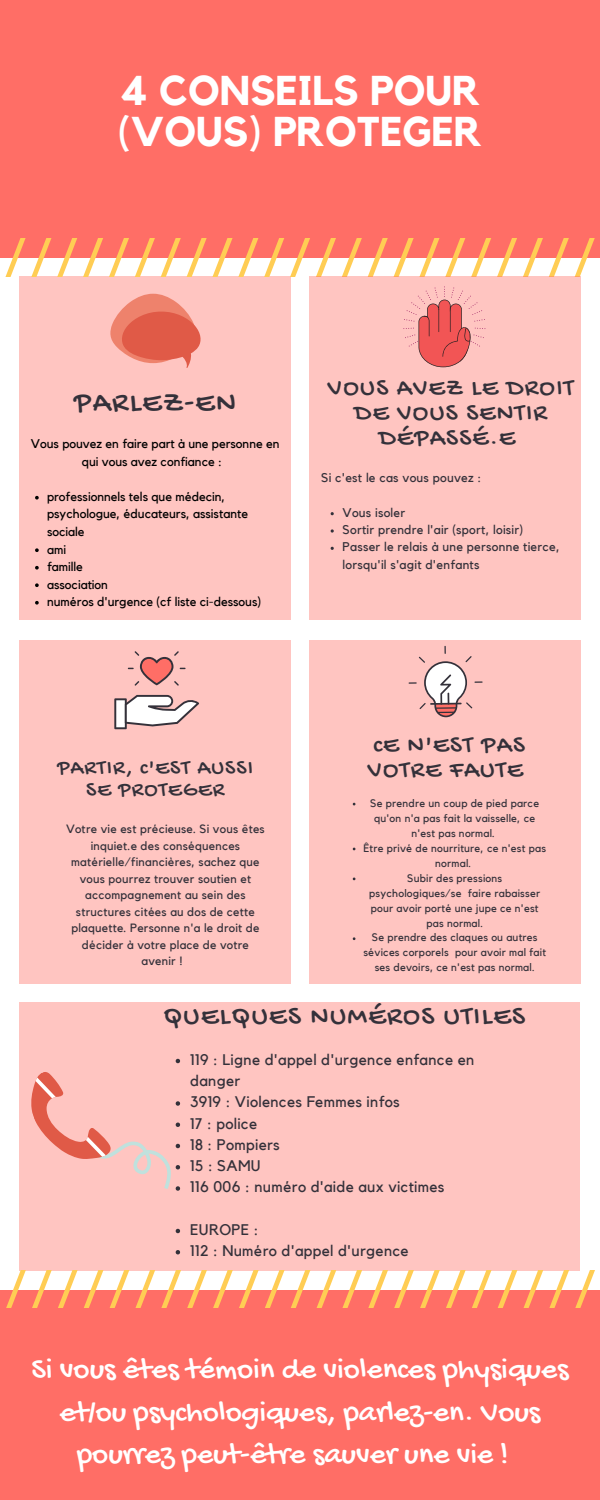
<style>
.page{position:relative;width:600px;height:1500px;background:#fff}
.page>*{position:absolute;margin:0;border:0;box-sizing:border-box;transform-origin:0 0}
.t1{font:700 41.5px/41.2px "Kollektif";color:#fff}
.t2{font:31px/42.8px "Gochi Hand";color:#fff;text-align:center}
.t3{font:30.6px "Gochi Hand";letter-spacing:.05em;color:#34313a}
.t4{font:28px "Gochi Hand";letter-spacing:.05em;color:#34313a}
.t5{font:25.7px/25.4px "Gochi Hand";letter-spacing:.05em;color:#34313a;text-align:center}
.t6{font:25.4px/25.2px "Gochi Hand";letter-spacing:.05em;color:#34313a}
.t7{font:22px/21.8px "Gochi Hand";letter-spacing:.05em;color:#34313a;text-align:center}
.t8{font:15.3px/21.2px "Kollektif";letter-spacing:.02em;color:#34313a}
.t9{font:12.6px/17.5px "Kollektif";color:#000}
.t10{font:12.6px/17.3px "Kollektif";letter-spacing:.02em;color:#34313a}
.t11{font:12px/16.5px "Kollektif";letter-spacing:.02em;color:#34313a;text-align:center}
.t12{font:10.9px/15px "Kollektif";letter-spacing:.02em;color:#34313a;text-align:center}
</style>
<div class="page">
<div style="left:0;top:0;width:600px;height:257px;background:#ff6e66"></div>
<div style="left:0;top:1290px;width:600px;height:210px;background:#ff6e66"></div>
<div style="left:19px;top:276px;width:272px;height:343px;background:#ffc5c1"></div>
<div style="left:19px;top:640px;width:272px;height:344px;background:#ffc5c1"></div>
<svg style="left:0;top:239px;width:600px;height:37px"></svg>
<div style="left:309px;top:276px;width:271px;height:343px;background:#ffc5c1"></div>
<svg style="left:114px;top:695px;width:85px;height:34px"></svg>
<svg style="left:128px;top:651px;width:58px;height:35px"></svg>
<div style="left:309px;top:640px;width:271px;height:344px;background:#ffc5c1"></div>
<svg style="left:409px;top:646px;width:73px;height:71px"></svg>
<div style="left:19px;top:1002px;width:561px;height:268px;background:#ffc5c1"></div>
<svg style="left:6px;top:1270px;width:589px;height:38px"></svg>
<svg style="left:110px;top:294px;width:90px;height:74px"></svg>
<svg style="left:331px;top:529px;width:3px;height:4px"></svg>
<svg style="left:31px;top:1059px;width:149px;height:132px"></svg>
<svg style="left:176px;top:1229px;width:4px;height:4px"></svg>
<svg style="left:176px;top:1250px;width:4px;height:4px"></svg>
<svg style="left:403px;top:286px;width:82px;height:81px"></svg>
<svg style="left:35px;top:496px;width:4px;height:4px"></svg>
<svg style="left:35px;top:548px;width:4px;height:4px"></svg>
<svg style="left:35px;top:566px;width:4px;height:4px"></svg>
<svg style="left:35px;top:583px;width:4px;height:4px"></svg>
<svg style="left:35px;top:601px;width:4px;height:4px"></svg>
<p class="t1" style="left:118px;top:71px;width:366px">4 CONSEILS POUR (VOUS) PROTEGER</p>
<p class="t3" style="left:74px;top:387px;width:163px">PARLEZ-EN</p>
<p class="t9" style="left:31px;top:436px;width:250px;text-align:center">Vous pouvez en faire part à une personne en qui vous avez confiance :</p>
<p class="t9" style="left:47px;top:488px;width:203px">professionnels tels que médecin, psychologue, éducateurs, assistante sociale</p>
<p class="t9" style="left:47px;top:541px;width:20px">ami</p>
<p class="t9" style="left:47px;top:558px;width:37px">famille</p>
<p class="t9" style="left:47px;top:576px;width:62px">association</p>
<p class="t9" style="left:47px;top:593px;width:216px">numéros d'urgence (cf liste ci-dessous)</p>
<p class="t5" style="left:328px;top:376px;width:247px">VOUS AVEZ LE DROIT<br>DE VOUS SENTIR<br>DÉPASSÉ.E</p>
<p class="t10" style="left:321px;top:470px;width:162px">Si c'est le cas vous pouvez :</p>
<p class="t10" style="left:343px;top:504px;width:64px">Vous isoler</p>
<p class="t10" style="left:343px;top:522px;width:182px">Sortir prendre l'air (sport, loisir)</p>
<p class="t10" style="left:343px;top:539px;width:219px">Passer le relais à une personne tierce, lorsqu'il s'agit d'enfants</p>
<p class="t7" style="left:57px;top:758px;width:197px">PARTIR, c'EST AUSSI<br>SE PROTEGER</p>
<p class="t11" style="left:66px;top:821px;width:200px">Votre vie est précieuse. Si vous êtes inquiet.e des conséquences matérielle/financières, sachez que vous pourrez trouver soutien et accompagnement au sein des structures citées au dos de cette plaquette. Personne n'a le droit de décider à votre place de votre avenir !</p>
<p class="t6" style="left:368px;top:734px;width:159px">cE N'EST PAS<br>VOTRE FAUTE</p>
<p class="t12" style="left:370px;top:796px;width:170px">Se prendre un coup de pied parce qu'on n'a pas fait la vaisselle, ce n'est pas normal.</p>
<p class="t12" style="left:363px;top:841px;width:184px">Être privé de nourriture, ce n'est pas normal.</p>
<p class="t12" style="left:369px;top:871px;width:172px">Subir des pressions psychologiques/se faire rabaisser pour avoir porté une jupe ce n'est pas normal.</p>
<p class="t12" style="left:363px;top:931px;width:184px">Se prendre des claques ou autres sévices corporels pour avoir mal fait ses devoirs, ce n'est pas normal.</p>
<p class="t4" style="left:163px;top:1002px;width:363px">QUELQUES NUMÉROS UTILES</p>
<p class="t8" style="left:190px;top:1050px;width:286px">119 : Ligne d'appel d'urgence enfance en danger</p>
<p class="t8" style="left:190px;top:1092px;width:211px">3919 : Violences Femmes infos</p>
<p class="t8" style="left:190px;top:1113px;width:68px">17 : police</p>
<p class="t8" style="left:190px;top:1135px;width:91px">18 : Pompiers</p>
<p class="t8" style="left:190px;top:1156px;width:72px">15 : SAMU</p>
<p class="t8" style="left:190px;top:1177px;width:256px">116 006 : numéro d'aide aux victimes</p>
<p class="t8" style="left:190px;top:1220px;width:70px">EUROPE :</p>
<p class="t8" style="left:190px;top:1241px;width:220px">112 : Numéro d'appel d'urgence</p>
<p class="t2" style="left:31px;top:1350px;width:539px">Si vous êtes témoin de violences physiques et/ou psychologiques, parlez-en. Vous pourrez peut-être sauver une vie !</p>
</div>
